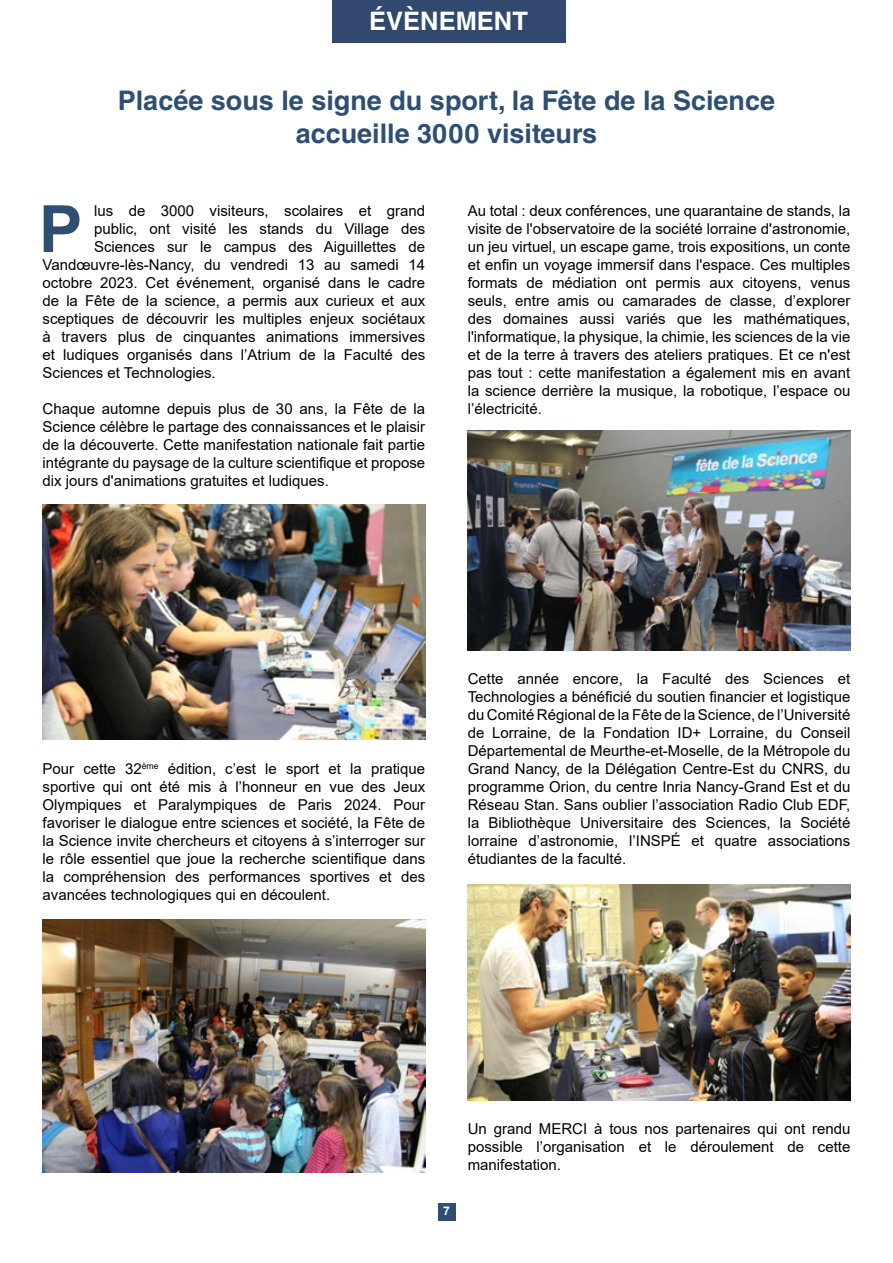
<style>
.page{position:relative;width:893px;height:1263px;background:#fff}
.page>*{position:absolute;margin:0;border:0;box-sizing:border-box;transform-origin:0 0}
.t1{font:700 65.25px "Arial";color:#2e4f71}
.t2{font:700 27px/33px "Helvetica LT Std";color:#2e4f71;text-align:center}
.t3{font:700 25.5px "Helvetica LT Std";color:#fff}
.t4{font:15px/18px "Arial";color:#000;text-align:justify}
.t5{font:700 12px "Helvetica Neue LT Std";color:#fff}
</style>
<div class="page">
<div style="left:438px;top:1203px;width:17px;height:17px;background:#2f4e71"></div>
<img style="left:468px;top:884px;width:382px;height:216px">
<img style="left:43px;top:504px;width:382px;height:235px">
<img style="left:43px;top:919px;width:382px;height:254px">
<img style="left:468px;top:430px;width:382px;height:220px">
<div style="left:332px;top:0;width:234px;height:43px;background:#31496e"></div>
<h3 class="t3" style="left:369px;top:6px;width:160px">ÉVÈNEMENT</h3>
<h2 class="t2" style="left:118px;top:84px;width:659px">Placée sous le signe du sport, la Fête de la Science accueille 3000 visiteurs</h2>
<h1 class="t1" style="left:39px;top:183px;width:45px">P</h1>
<p class="t4" style="left:94px;top:202px;width:333px">lus de 3000 visiteurs, scolaires et grand</p>
<p class="t4" style="left:94px;top:220px;width:333px">public, ont visité les stands du Village des</p>
<p class="t4" style="left:94px;top:238px;width:333px">Sciences sur le campus des Aiguillettes de</p>
<p class="t4" style="left:43px;top:256px;width:384px">Vandœuvre-lès-Nancy, du vendredi 13 au samedi 14</p>
<p class="t4" style="left:43px;top:274px;width:384px">octobre 2023. Cet événement, organisé dans le cadre</p>
<p class="t4" style="left:43px;top:292px;width:384px">de la Fête de la science, a permis aux curieux et aux</p>
<p class="t4" style="left:43px;top:310px;width:384px">sceptiques de découvrir les multiples enjeux sociétaux</p>
<p class="t4" style="left:43px;top:328px;width:384px">à travers plus de cinquantes animations immersives</p>
<p class="t4" style="left:43px;top:346px;width:384px">et ludiques organisés dans l’Atrium de la Faculté des</p>
<p class="t4" style="left:43px;top:364px;width:175px">Sciences et Technologies.</p>
<p class="t4" style="left:43px;top:400px;width:384px">Chaque automne depuis plus de 30 ans, la Fête de la Science célèbre le partage des connaissances et le plaisir de la découverte. Cette manifestation nationale fait partie intégrante du paysage de la culture scientifique et propose dix jours d'animations gratuites et ludiques.</p>
<p class="t4" style="left:468px;top:202px;width:384px">Au total : deux conférences, une quarantaine de stands, la visite de l'observatoire de la société lorraine d'astronomie, un jeu virtuel, un escape game, trois expositions, un conte et enfin un voyage immersif dans l'espace. Ces multiples formats de médiation ont permis aux citoyens, venus seuls, entre amis ou camarades de classe, d’explorer des domaines aussi variés que les mathématiques, l'informatique, la physique, la chimie, les sciences de la vie et de la terre à travers des ateliers pratiques. Et ce n'est pas tout : cette manifestation a également mis en avant la science derrière la musique, la robotique, l’espace ou l’électricité.</p>
<p class="t4" style="left:43px;top:760px;width:384px">Pour cette 32<sup>ème</sup> édition, c’est le sport et la pratique sportive qui ont été mis à l’honneur en vue des Jeux Olympiques et Paralympiques de Paris 2024. Pour favoriser le dialogue entre sciences et société, la Fête de la Science invite chercheurs et citoyens à s’interroger sur le rôle essentiel que joue la recherche scientifique dans la compréhension des performances sportives et des avancées technologiques qui en découlent.</p>
<p class="t4" style="left:468px;top:670px;width:384px">Cette année encore, la Faculté des Sciences et Technologies a bénéficié du soutien financier et logistique du Comité Régional de la Fête de la Science, de l’Université de Lorraine, de la Fondation ID+ Lorraine, du Conseil Départemental de Meurthe-et-Moselle, de la Métropole du Grand Nancy, de la Délégation Centre-Est du CNRS, du programme Orion, du centre Inria Nancy-Grand Est et du Réseau Stan. Sans oublier l’association Radio Club EDF, la Bibliothèque Universitaire des Sciences, la Société lorraine d’astronomie, l’INSPÉ et quatre associations étudiantes de la faculté.</p>
<p class="t5" style="left:443px;top:1204px;width:8px">7</p>
<p class="t4" style="left:468px;top:1120px;width:384px">Un grand MERCI à tous nos partenaires qui ont rendu possible l’organisation et le déroulement de cette manifestation.</p>
</div>
